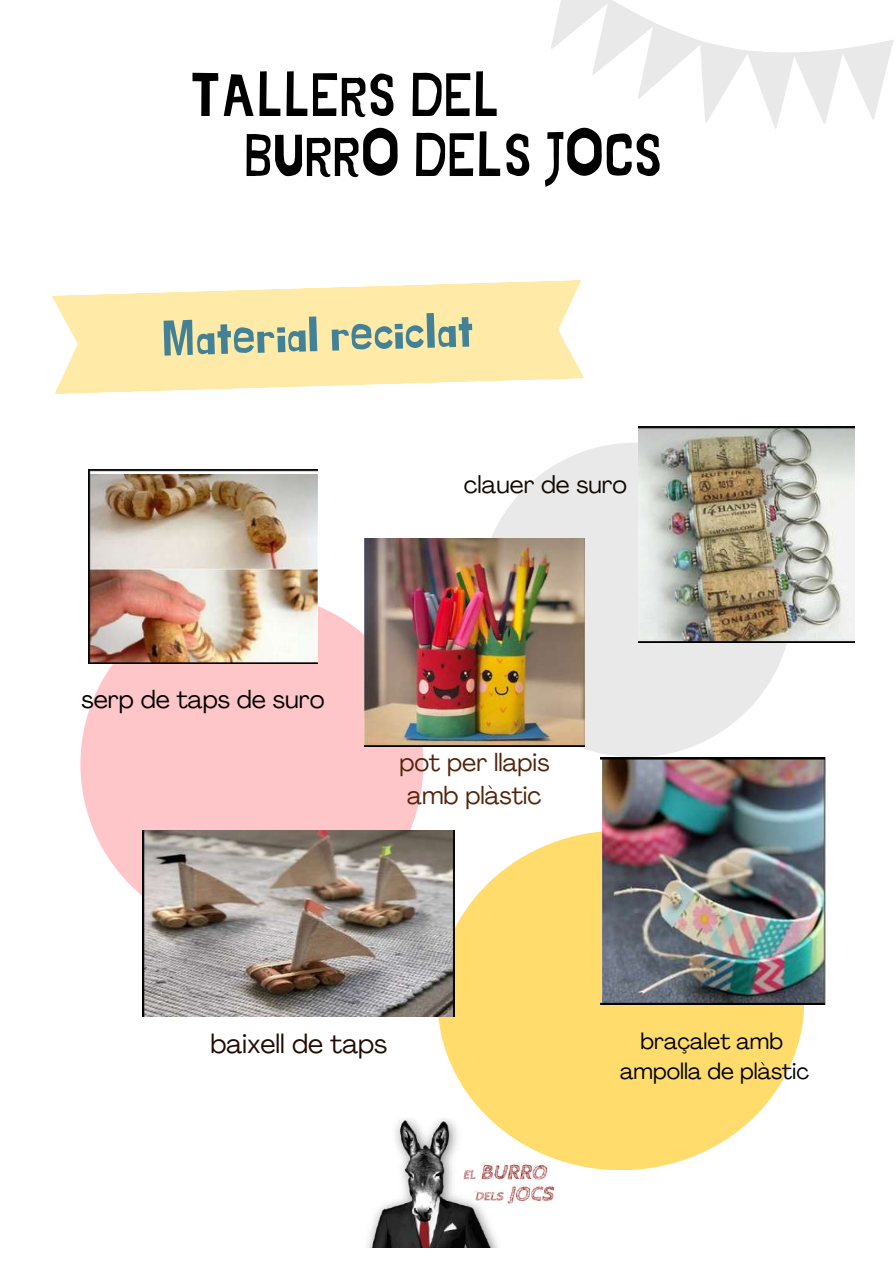
<style>
.page{position:relative;width:894px;height:1264px;background:#fff}
.page>*{position:absolute;margin:0;border:0;box-sizing:border-box;transform-origin:0 0}
.t1{font:61.05px/60px "Jingleberry";color:#000}
.t2{font:48.9px "Jingleberry";color:#438296}
.t3{font:26.4px "Agrandir";color:#200d02}
.t4{font:24.75px/33.8px "Agrandir";color:#52240a;text-align:center}
.t5{font:24.75px "Agrandir";color:#000}
.t6{font:24.3px "Agrandir";color:#120902}
.t7{font:22.35px/30.3px "Agrandir";color:#000;text-align:center}
</style>
<div class="page">
<svg style="left:551px;top:0;width:342px;height:129px"></svg>
<svg style="left:52px;top:280px;width:532px;height:114px;fill:#ffeaa7"></svg>
<div style="left:478px;top:442px;width:314px;height:315px;background:#e9e9e9;border-radius:50%"></div>
<div style="left:80px;top:593px;width:343px;height:342px;background:#ffc6c9;border-radius:50%"></div>
<div style="left:437px;top:830px;width:366px;height:340px;background:#ffdc6c;border-radius:50%"></div>
<img style="left:143px;top:830px;width:311px;height:186px">
<img style="left:638px;top:426px;width:216px;height:216px">
<img style="left:367px;top:1117px;width:192px;height:130px">
<img style="left:88px;top:469px;width:230px;height:195px">
<img style="left:364px;top:540px;width:221px;height:206px">
<img style="left:600px;top:757px;width:224px;height:247px">
<h1 class="t1" style="left:244px;top:68px;width:420px;text-indent:-55px">TALLERS DEL<br>BURRO DELS JOCS</h1>
<h2 class="t2" style="left:160px;top:317px;width:315px;rotate:-2deg">Material reciclat</h2>
<p class="t6" style="left:463px;top:475px;width:165px">clauer de suro</p>
<p class="t5" style="left:81px;top:689px;width:244px">serp de taps de suro</p>
<p class="t4" style="left:399px;top:747px;width:152px">pot per llapis amb plàstic</p>
<p class="t3" style="left:210px;top:1033px;width:178px">baixell de taps</p>
<p class="t7" style="left:620px;top:1028px;width:190px">braçalet amb ampolla de plàstic</p>
</div>
